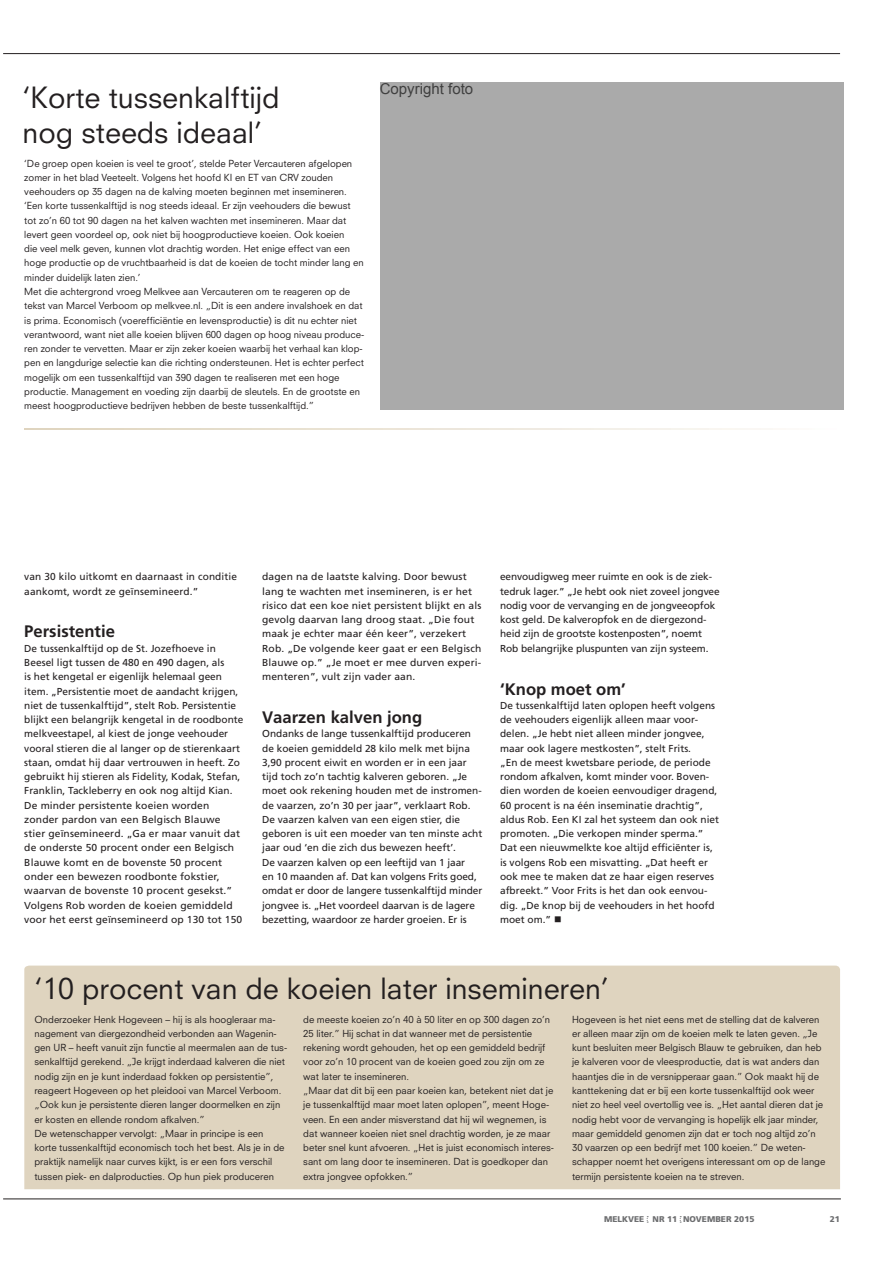
<style>
.page{position:relative;width:893px;height:1263px;background:#fff}
.page>*{position:absolute;margin:0;border:0;box-sizing:border-box;transform-origin:0 0}
.t1{font:28.5px/34.2px "Neuzeit SLT Std";color:#231f20}
.t2{font:700 16.65px "Frutiger LT Std";color:#231f20}
.t3{font:15px "Arial";color:#404040}
.t4{font:10.05px/14.2px "Frutiger LT Std";color:#231f20}
.t5{font:9.45px/14.2px "Neuzeit SLT Std";color:#231f20}
.t6{font:900 8.25px "Frutiger LT Std";color:#6d6e70}
</style>
<div class="page">
<hr style="left:3px;top:53px;width:837px;height:1px;background:#231f20">
<hr style="left:3px;top:1199px;width:838px;height:1px;background:#231f20">
<div style="left:24px;top:966px;width:816px;height:223px;background:#dfd4bf"></div>
<svg style="left:24px;top:428px;width:737px;height:2px"></svg>
<div style="left:380px;top:82px;width:463px;height:328px;background:#aaa"></div>
<h1 class="t1" style="left:23px;top:83px;width:258px">‘Korte tussenkalftijd nog steeds ideaal’</h1>
<p class="t5" style="left:24px;top:157px;width:341px">‘De groep open koeien is veel te groot’, stelde Peter Vercauteren afgelopen zomer in het blad Veeteelt. Volgens het hoofd KI en ET van CRV zouden veehouders op 35 dagen na de kalving moeten beginnen met insemineren. ‘Een korte tussenkalftijd is nog steeds ideaal. Er zijn veehouders die bewust tot zo’n 60 tot 90 dagen na het kalven wachten met insemineren. Maar dat levert geen voordeel op, ook niet bij hoogproductieve koeien. Ook koeien<br>die veel melk geven, kunnen vlot drachtig worden. Het enige effect van een hoge productie op de vruchtbaarheid is dat de koeien de tocht minder lang en minder duidelijk laten zien.’<br>Met die achtergrond vroeg Melkvee aan Vercauteren om te reageren op de tekst van Marcel Verboom op melkvee.nl. „Dit is een andere invalshoek en dat is prima. Economisch (voerefficiëntie en levensproductie) is dit nu echter niet verantwoord, want niet alle koeien blijven 600 dagen op hoog niveau produce&shy;ren zonder te vervetten. Maar er zijn zeker koeien waarbij het verhaal kan klop&shy;pen en langdurige selectie kan die richting ondersteunen. Het is echter perfect mogelijk om een tussenkalftijd van 390 dagen te realiseren met een hoge productie. Management en voeding zijn daarbij de sleutels. En de grootste en meest hoogproductieve bedrijven hebben de beste tussenkalftijd.”</p>
<h3 class="t3" style="left:380px;top:78px;width:95px">Copyright foto</h3>
<p class="t4" style="left:24px;top:570px;width:214px">van 30 kilo uitkomt en daarnaast in conditie aankomt, wordt ze geïnsemineerd.”</p>
<h2 class="t2" style="left:24px;top:625px;width:92px">Persistentie</h2>
<p class="t4" style="left:24px;top:642px;width:221px">De tussenkalftijd op de St. Jozefhoeve in Beesel ligt tussen de 480 en 490 dagen, als<br>is het kengetal er eigenlijk helemaal geen item. „Persistentie moet de aandacht krijgen, niet de tussenkalftijd”, stelt Rob. Persistentie blijkt een belangrijk kengetal in de roodbonte melkveestapel, al kiest de jonge veehouder vooral stieren die al langer op de stierenkaart staan, omdat hij daar vertrouwen in heeft. Zo gebruikt hij stieren als Fidelity, Kodak, Stefan, Franklin, Tackleberry en ook nog altijd Kian.<br>De minder persistente koeien worden zonder pardon van een Belgisch Blauwe stier geïnsemineerd. „Ga er maar vanuit dat de onderste 50 procent onder een Belgisch Blauwe komt en de bovenste 50 procent onder een bewezen roodbonte fokstier, waarvan de bovenste 10 procent gesekst.” Volgens Rob worden de koeien gemiddeld voor het eerst geïnsemineerd op 130 tot 150</p>
<p class="t4" style="left:262px;top:570px;width:221px">dagen na de laatste kalving. Door bewust lang te wachten met insemineren, is er het risico dat een koe niet persistent blijkt en als gevolg daarvan lang droog staat. „Die fout maak je echter maar één keer”, verzekert Rob. „De volgende keer gaat er een Belgisch Blauwe op.” „Je moet er mee durven experi&shy;menteren”, vult zijn vader aan.</p>
<h2 class="t2" style="left:262px;top:710px;width:162px">Vaarzen kalven jong</h2>
<p class="t4" style="left:262px;top:727px;width:222px">Ondanks de lange tussenkalftijd produceren de koeien gemiddeld 28 kilo melk met bijna 3,90 procent eiwit en worden er in een jaar tijd toch zo’n tachtig kalveren geboren. „Je moet ook rekening houden met de instromen&shy;de vaarzen, zo’n 30 per jaar”, verklaart Rob.<br>De vaarzen kalven van een eigen stier, die geboren is uit een moeder van ten minste acht jaar oud ‘en die zich dus bewezen heeft’.<br>De vaarzen kalven op een leeftijd van 1 jaar<br>en 10 maanden af. Dat kan volgens Frits goed, omdat er door de langere tussenkalftijd minder jongvee is. „Het voordeel daarvan is de lagere bezetting, waardoor ze harder groeien. Er is</p>
<p class="t4" style="left:500px;top:570px;width:221px">eenvoudigweg meer ruimte en ook is de ziek&shy;tedruk lager.” „Je hebt ook niet zoveel jongvee nodig voor de vervanging en de jongveeopfok kost geld. De kalveropfok en de diergezond&shy;heid zijn de grootste kostenposten”, noemt Rob belangrijke pluspunten van zijn systeem.</p>
<h2 class="t2" style="left:500px;top:682px;width:127px">‘Knop moet om’</h2>
<p class="t4" style="left:500px;top:699px;width:221px">De tussenkalftijd laten oplopen heeft volgens de veehouders eigenlijk alleen maar voor&shy;delen. „Je hebt niet alleen minder jongvee, maar ook lagere mestkosten”, stelt Frits.<br>„En de meest kwetsbare periode, de periode rondom afkalven, komt minder voor. Boven&shy;dien worden de koeien eenvoudiger dragend, 60 procent is na één inseminatie drachtig”, aldus Rob. Een KI zal het systeem dan ook niet promoten. „Die verkopen minder sperma.” Dat een nieuwmelkte koe altijd efficiënter is, is volgens Rob een misvatting. „Dat heeft er ook mee te maken dat ze haar eigen reserves afbreekt.” Voor Frits is het dan ook eenvou&shy;dig. „De knop bij de veehouders in het hoofd moet om.”</p>
<h1 class="t1" style="left:34px;top:974px;width:576px">‘10 procent van de koeien later insemineren’</h1>
<p class="t5" style="left:34px;top:1013px;width:254px">Onderzoeker Henk Hogeveen – hij is als hoogleraar ma&shy;nagement van diergezondheid verbonden aan Wagenin&shy;gen UR – heeft vanuit zijn functie al meermalen aan de tus&shy;senkalftijd gerekend. „Je krijgt inderdaad kalveren die niet nodig zijn en je kunt inderdaad fokken op persistentie”, reageert Hogeveen op het pleidooi van Marcel Verboom. „Ook kun je persistente dieren langer doormelken en zijn er kosten en ellende rondom afkalven.”<br>De wetenschapper vervolgt: „Maar in principe is een korte tussenkalftijd economisch toch het best. Als je in de praktijk namelijk naar curves kijkt, is er een fors verschil tussen piek- en dalproducties. Op hun piek produceren</p>
<p class="t5" style="left:303px;top:1013px;width:252px">de meeste koeien zo’n 40 à 50 liter en op 300 dagen zo’n 25 liter.” Hij schat in dat wanneer met de persistentie rekening wordt gehouden, het op een gemiddeld bedrijf voor zo’n 10 procent van de koeien goed zou zijn om ze wat later te insemineren.<br>„Maar dat dit bij een paar koeien kan, betekent niet dat je je tussenkalftijd maar moet laten oplopen”, meent Hoge&shy;veen. En een ander misverstand dat hij wil wegnemen, is dat wanneer koeien niet snel drachtig worden, je ze maar beter snel kunt afvoeren. „Het is juist economisch interes&shy;sant om lang door te insemineren. Dat is goedkoper dan extra jongvee opfokken.”</p>
<p class="t5" style="left:572px;top:1013px;width:255px">Hogeveen is het niet eens met de stelling dat de kalveren er alleen maar zijn om de koeien melk te laten geven. „Je kunt besluiten meer Belgisch Blauw te gebruiken, dan heb je kalveren voor de vleesproductie, dat is wat anders dan haantjes die in de versnipperaar gaan.” Ook maakt hij de kanttekening dat er bij een korte tussenkalftijd ook weer niet zo heel veel overtollig vee is. „Het aantal dieren dat je nodig hebt voor de vervanging is hopelijk elk jaar minder, maar gemiddeld genomen zijn dat er toch nog altijd zo’n 30 vaarzen op een bedrijf met 100 koeien.” De weten&shy;schapper noemt het overigens interessant om op de lange termijn persistente koeien na te streven.</p>
<p class="t6" style="left:604px;top:1215px;width:152px">MELKVEE NR 11 NOVEMBER 2015</p>
<p class="t6" style="left:830px;top:1215px;width:12px">21</p>
</div>
